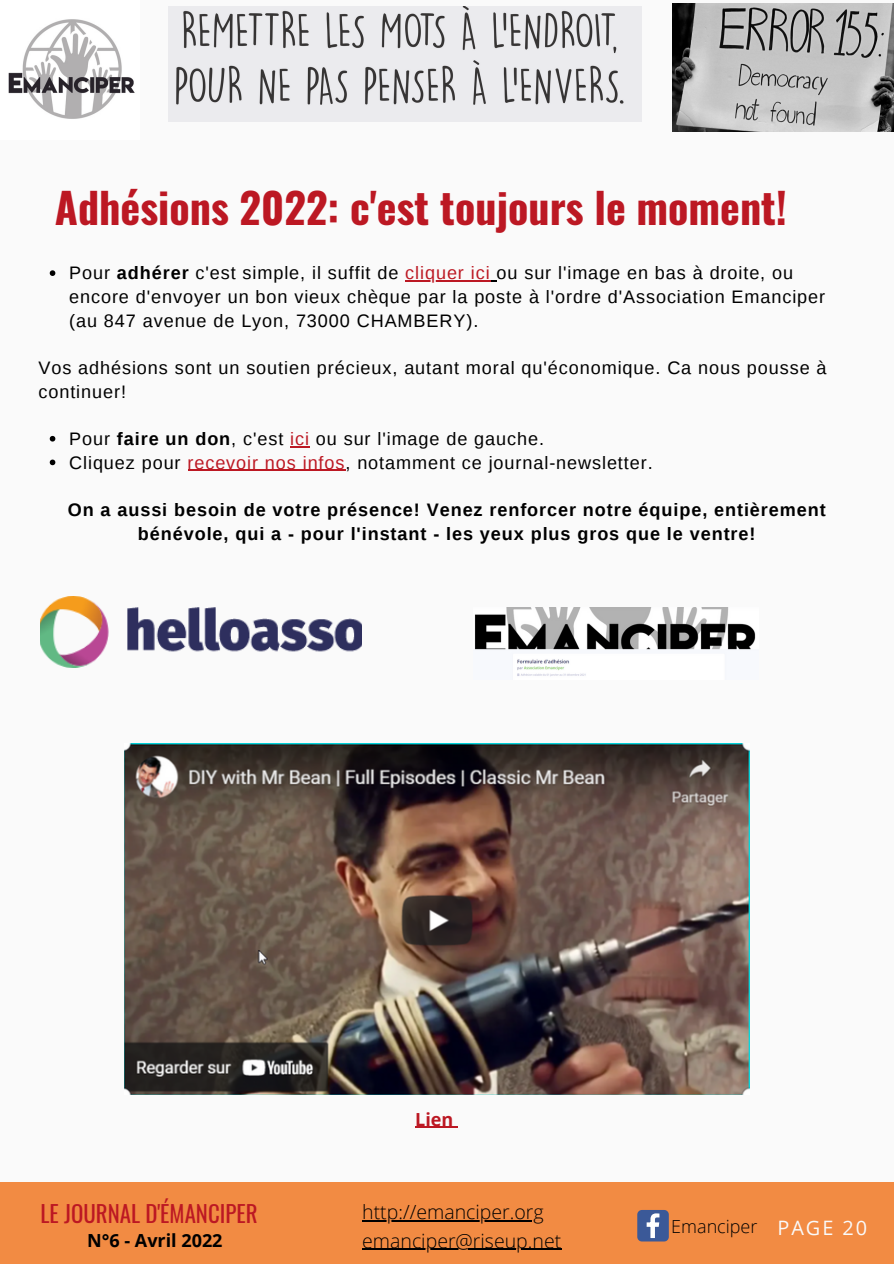
<style>
.page{position:relative;width:894px;height:1264px;background:#fff}
.page>*{position:absolute;margin:0;border:0;box-sizing:border-box;transform-origin:0 0}
.t1{font:700 42px "Oswald";color:#bc1823}
.t2{font:22.8px "Oswald";color:#bc1823}
.t3{font:19.8px "Open Sans";letter-spacing:.1em;color:#fafafa}
.t4{font:19.8px "Forum";letter-spacing:.1em;color:#fafafa}
.t5{font:300 19.5px "Open Sans";color:#000}
.t6{font:18px/23.7px "Liberation Sans";letter-spacing:.05em;color:#000}
.t7{font:700 18px/23.7px "Liberation Sans";letter-spacing:.05em;color:#000;text-align:center}
.t8{font:700 18px "Open Sans";color:#000}
.t9{font:300 18px "Open Sans";color:#000}
.t10{font:700 18px "Open Sans";color:#bc1823}
.s1{font-weight:700}
.s2{color:#bc1823}
</style>
<div class="page">
<div style="left:0;top:0;width:893px;height:1263px;background:#fafafa"></div>
<div style="left:0;top:1182px;width:893px;height:81px;background:#f28b43"></div>
<svg style="left:637px;top:1210px;width:31px;height:31px"></svg>
<img style="left:672px;top:4px;width:221px;height:127px">
<img style="left:8px;top:19px;width:127px;height:100px">
<img style="left:168px;top:7px;width:473px;height:115px">
<img style="left:41px;top:597px;width:320px;height:71px">
<img style="left:475px;top:607px;width:281px;height:69px">
<img style="left:124px;top:743px;width:625px;height:351px">
<hr style="left:362px;top:1220px;width:181px;height:1px;background:#000">
<hr style="left:362px;top:1248px;width:199px;height:1px;background:#000">
<svg style="left:50px;top:270px;width:5px;height:6px"></svg>
<hr style="left:405px;top:280px;width:85px;height:1px;background:#bc1823">
<svg style="left:50px;top:436px;width:5px;height:5px"></svg>
<svg style="left:290px;top:446px;width:20px;height:1px"></svg>
<svg style="left:50px;top:459px;width:5px;height:6px"></svg>
<hr style="left:187px;top:469px;width:158px;height:2px;background:#bc1823">
<hr style="left:415px;top:1126px;width:38px;height:1px;background:#bc1823">
<p class="t1" style="left:55px;top:174px;width:733px">Adhésions 2022: c'est toujours le moment!</p>
<p class="t6" style="left:69px;top:261px;width:757px">Pour <span class="s1">adhérer</span> c'est simple, il suffit de <span class="s2">cliquer ici</span> ou sur l'image en bas à droite, ou encore d'envoyer un bon vieux chèque par la poste à l'ordre d'Association Emanciper (au 847 avenue de Lyon, 73000 CHAMBERY).</p>
<p class="t6" style="left:38px;top:356px;width:789px">Vos adhésions sont un soutien précieux, autant moral qu'économique. Ca nous pousse à continuer!</p>
<p class="t6" style="left:69px;top:427px;width:476px">Pour <span class="s1">faire un don</span>, c'est <span class="s2">ici</span> ou sur l'image de gauche.</p>
<p class="t6" style="left:69px;top:450px;width:585px">Cliquez pour <span class="s2">recevoir nos infos</span>, notamment ce journal-newsletter.</p>
<p class="t7" style="left:68px;top:498px;width:759px">On a aussi besoin de votre présence! Venez renforcer notre équipe, entièrement bénévole, qui a - pour l'instant - les yeux plus gros que le ventre!</p>
<p class="t2" style="left:41px;top:1195px;width:218px">LE JOURNAL D'ÉMANCIPER</p>
<p class="t8" style="left:87px;top:1227px;width:137px">N°6 - Avril 2022</p>
<p class="t10" style="left:415px;top:1106px;width:40px">Lien</p>
<p class="t5" style="left:362px;top:1198px;width:183px">http://emanciper.org</p>
<p class="t5" style="left:362px;top:1226px;width:200px">emanciper@riseup.net</p>
<p class="t4" style="left:788px;top:1212px;width:51px">PAGE</p>
<p class="t3" style="left:842px;top:1213px;width:26px">20</p>
<p class="t4" style="left:846px;top:1212px;width:23px">02</p>
<p class="t9" style="left:671px;top:1213px;width:88px">Emanciper</p>
<p class="t3" style="left:777px;top:1213px;width:57px">PAGE</p>
</div>
